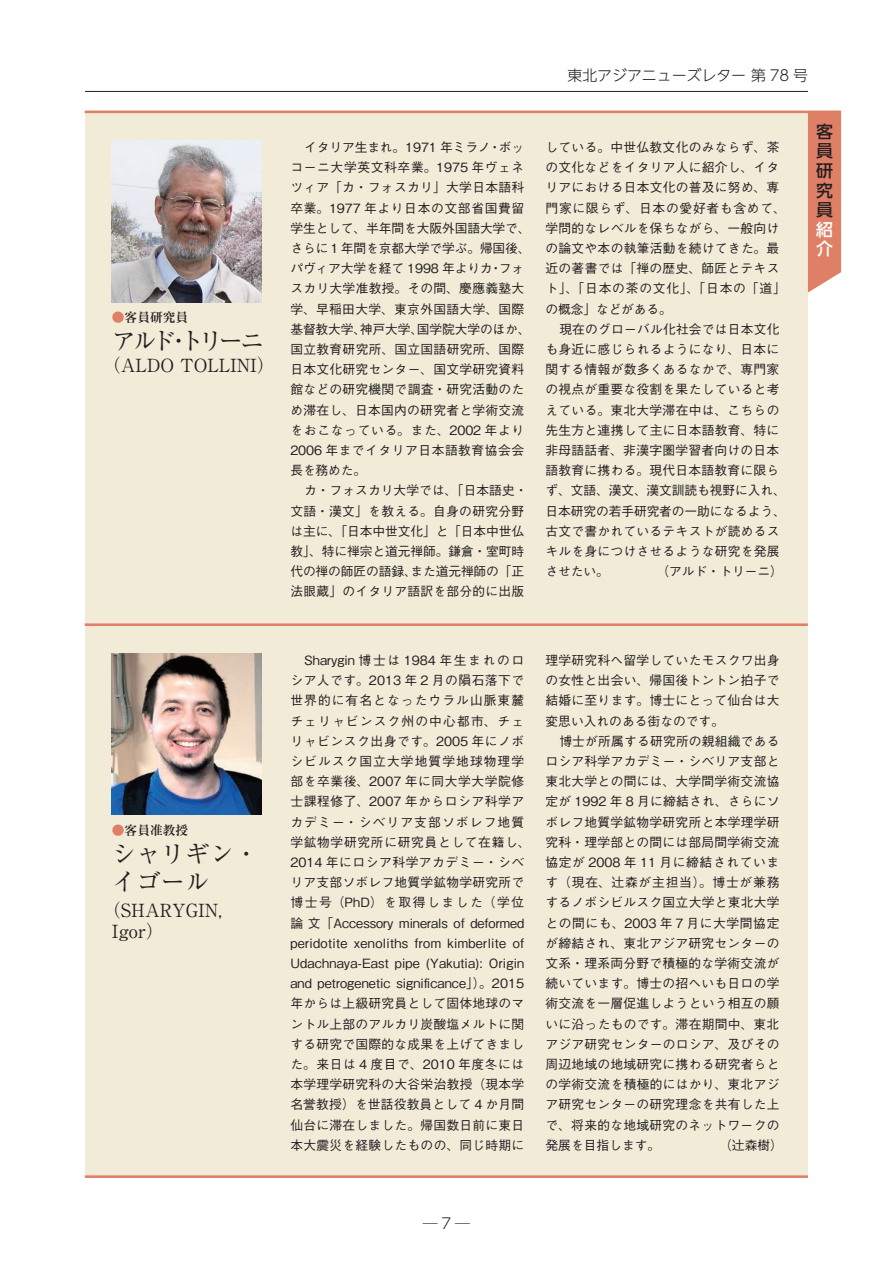
<style>
.page{position:relative;width:893px;height:1263px;background:#fff}
.page>*{position:absolute;margin:0;border:0;box-sizing:border-box;transform-origin:0 0}
.教員紹介{font:24.45px "Ryumin Pro";color:#231f20}
.教員紹介-2{font:18px/21.3px "Ryumin Pro";color:#231f20}
.t1{font:500 16.95px/19.5px "UD Shin Go NT Pro";color:#231f20;text-align:justify}
.t2{font:300 14.85px "UD Shin Go NT Pro";color:#231f20}
.教員紹介-3{font:500 12.75px/20.2px "Gothic BBB Pro";letter-spacing:.02em;color:#231f20}
.t3{font:700 12.75px "Ryumin Pro";color:#231f20}
.s1{color:#df7f66}
.s2{color:#fff}
</style>
<div class="page">
<hr style="left:85px;top:91px;width:723px;height:1px;background:#231f20">
<div style="left:85px;top:112px;width:723px;height:1065px;background:#f1ebd8"></div>
<hr style="left:85px;top:1175px;width:723px;height:3px;background:#df7f66">
<img style="left:112px;top:141px;width:150px;height:161px">
<img style="left:112px;top:654px;width:150px;height:161px">
<div style="left:808px;top:111px;width:33px;height:182px;background:#df7f66"></div>
<hr style="left:85px;top:111px;width:723px;height:2px;background:#df7f66">
<hr style="left:85px;top:623px;width:723px;height:3px;background:#df7f66">
<p class="t3" style="left:112px;top:307px;width:78px"><span class="s1">●</span>客員研究員</p>
<p class="教員紹介" style="left:112px;top:322px;width:154px">アルド・トリーニ</p>
<p class="教員紹介-2" style="left:103px;top:354px;width:174px">（ALDO TOLLINI）</p>
<p class="t3" style="left:112px;top:820px;width:78px"><span class="s1">●</span>客員准教授</p>
<p class="教員紹介" style="left:112px;top:835px;width:148px">シャリギン・</p>
<p class="教員紹介" style="left:112px;top:862px;width:99px">イゴール</p>
<p class="教員紹介-2" style="left:112px;top:898px;width:112px;text-indent:-9px">（SHARYGIN,<br>Igor）</p>
<p class="教員紹介-3" style="left:290px;top:136px;width:242px;text-indent:14px">イタリア生まれ。1971 年ミラノ・ボッコーニ大学英文科卒業。1975 年ヴェネツィア「カ・フォスカリ」大学日本語科卒業。1977 年より日本の文部省国費留学生として、半年間を大阪外国語大学で、さらに１年間を京都大学で学ぶ。帰国後、パヴィア大学を経て 1998 年よりカ・フォスカリ大学准教授。その間、慶應義塾大学、早稲田大学、東京外国語大学、国際基督教大学、神戸大学、国学院大学のほか、国立教育研究所、国立国語研究所、国際日本文化研究センター、国文学研究資料館などの研究機関で調査・研究活動のため滞在し、日本国内の研究者と学術交流をおこなっている。また、2002 年より<br>2006 年までイタリア日本語教育協会会長を務めた。</p>
<p class="教員紹介-3" style="left:290px;top:479px;width:239px;text-indent:14px">カ・フォスカリ大学では、「日本語史・文語・漢文」を教える。自身の研究分野は主に、「日本中世文化」と「日本中世仏教」、特に禅宗と道元禅師。鎌倉・室町時代の禅の師匠の語録、また道元禅師の「正法眼蔵」のイタリア語訳を部分的に出版</p>
<p class="t2" style="left:567px;top:63px;width:242px">東北アジアニューズレター 第 78 号</p>
<p class="教員紹介-3" style="left:545px;top:136px;width:242px">している。中世仏教文化のみならず、茶の文化などをイタリア人に紹介し、イタリアにおける日本文化の普及に努め、専門家に限らず、日本の愛好者も含めて、学問的なレベルを保ちながら、一般向けの論文や本の執筆活動を続けてきた。最近の著書では「禅の歴史、師匠とテキスト」、「日本の茶の文化」、「日本の「道」の概念」などがある。</p>
<p class="教員紹介-3" style="left:545px;top:317px;width:242px;text-indent:14px">現在のグローバル化社会では日本文化も身近に感じられるようになり、日本に関する情報が数多くあるなかで、専門家の視点が重要な役割を果たしていると考えている。東北大学滞在中は、こちらの先生方と連携して主に日本語教育、特に非母語話者、非漢字圏学習者向けの日本語教育に携わる。現代日本語教育に限らず、文語、漢文、漢文訓読も視野に入れ、日本研究の若手研究者の一助になるよう、古文で書かれているテキストが読めるスキルを身につけさせるような研究を発展させたい。</p>
<p class="教員紹介-3" style="left:656px;top:560px;width:128px">（アルド・トリーニ）</p>
<p class="t1" style="left:816px;top:121px;width:18px">客員研究員<span class="s2">紹介</span></p>
<p class="教員紹介-3" style="left:290px;top:648px;width:242px;text-align:center">Sharygin 博士は 1984 年生まれのロ<br>シア人です。2013 年 2 月の隕石落下で世界的に有名となったウラル山脈東麓チェリャビンスク州の中心都市、チェリャビンスク出身です。2005 年にノボシビルスク国立大学地質学地球物理学部を卒業後、2007 年に同大学大学院修士課程修了、2007 年からロシア科学アカデミー・シベリア支部ソボレフ地質学鉱物学研究所に研究員として在籍し、<br>2014 年にロシア科学アカデミー・シベリア支部ソボレフ地質学鉱物学研究所で博士号（PhD）を取得しました（学位論文「Accessory minerals of deformed peridotite xenoliths from kimberlite of<br>Udachnaya-East pipe (Yakutia): Origin and petrogenetic significance」）。2015年からは上級研究員として固体地球のマントル上部のアルカリ炭酸塩メルトに関する研究で国際的な成果を上げてきました。来日は 4 度目で、2010 年度冬には本学理学研究科の大谷栄治教授（現本学名誉教授）を世話役教員として 4 か月間仙台に滞在しました。帰国数日前に東日本大震災を経験したものの、同じ時期に</p>
<p class="教員紹介-3" style="left:545px;top:648px;width:235px;text-align:justify">理学研究科へ留学していたモスクワ出身の女性と出会い、帰国後トントン拍子で結婚に至ります。博士にとって仙台は大変思い入れのある街なのです。</p>
<p class="教員紹介-3" style="left:545px;top:729px;width:235px;text-align:justify;text-indent:14px">博士が所属する研究所の親組織であるロシア科学アカデミー・シベリア支部と東北大学との間には、大学間学術交流協定が 1992 年 8 月に締結され、さらにソボレフ地質学鉱物学研究所と本学理学研究科・理学部との間には部局間学術交流協定が 2008 年 11 月に締結されています（現在、辻森が主担当）。博士が兼務するノボシビルスク国立大学と東北大学との間にも、2003 年７月に大学間協定が締結され、東北アジア研究センターの文系・理系両分野で積極的な学術交流が続いています。博士の招へいも日ロの学術交流を一層促進しようという相互の願いに沿ったものです。滞在期間中、東北アジア研究センターのロシア、及びその周辺地域の地域研究に携わる研究者らとの学術交流を積極的にはかり、東北アジア研究センターの研究理念を共有した上で、将来的な地域研究のネットワークの発展を目指します。</p>
<p class="教員紹介-3" style="left:719px;top:1133px;width:65px">（辻森樹）</p>
<p class="t2" style="left:423px;top:1212px;width:49px">─7─</p>
</div>
